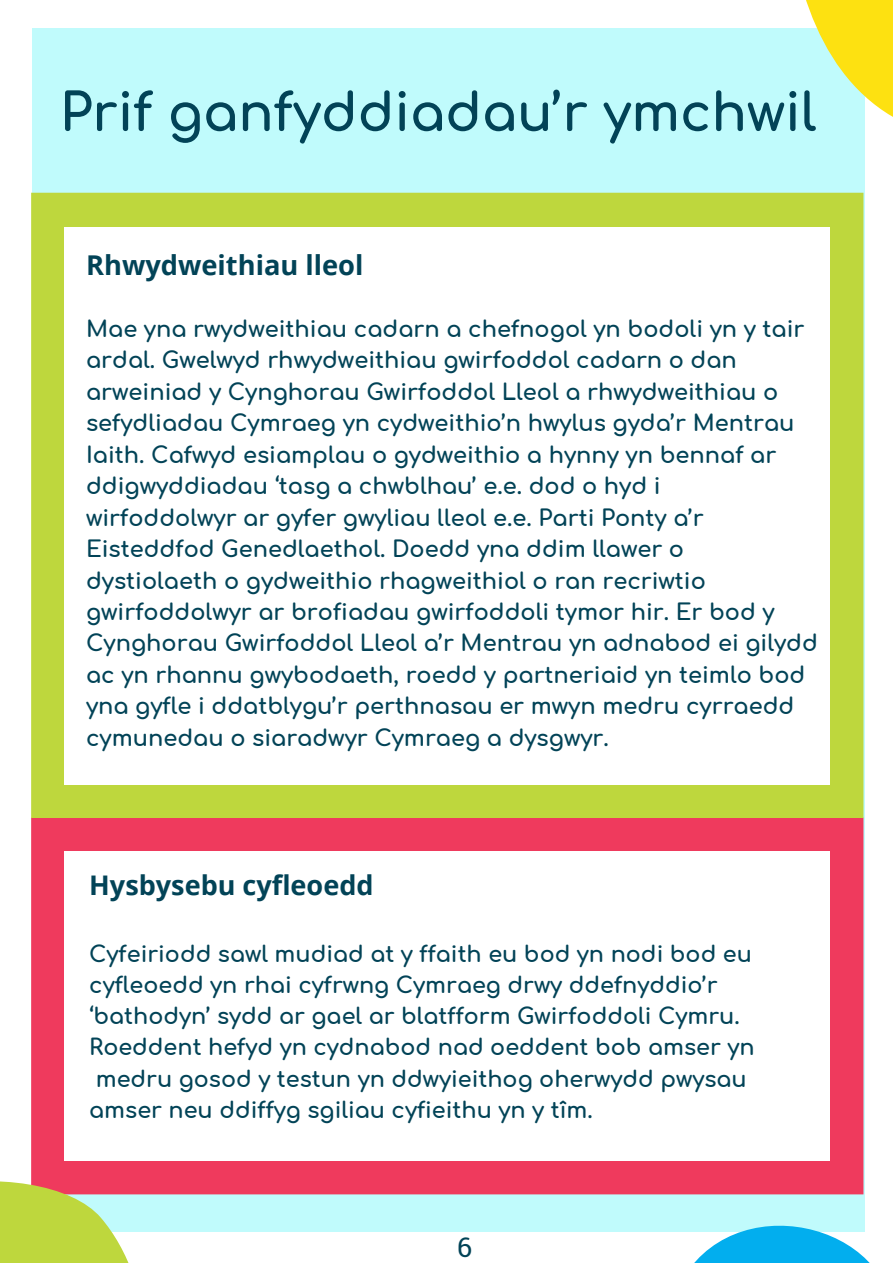
<style>
.page{position:relative;width:893px;height:1264px;background:#fff}
.page>*{position:absolute;margin:0;border:0;box-sizing:border-box;transform-origin:0 0}
.t1{font:700 52.05px "Comfortaa";color:#024357}
.t2{font:700 27.3px "Open Sans";color:#024357}
.t3{font:700 27px "Open Sans";color:#024357}
.t4{font:27px "Roboto Slab";color:#024357}
.t5{font:700 22.5px/31.5px "Comfortaa";color:#024357}
.t6{font:700 22.35px/31.2px "Comfortaa";color:#024357}
</style>
<div class="page">
<div style="left:32px;top:28px;width:832px;height:1203px;background:#c0fbfc"></div>
<div style="left:31px;top:818px;width:832px;height:376px;background:#ef3a5d"></div>
<div style="left:65px;top:851px;width:764px;height:309px;background:#fff"></div>
<div style="left:31px;top:193px;width:832px;height:625px;background:#bed73d"></div>
<div style="left:65px;top:226px;width:764px;height:558px;background:#fff"></div>
<svg style="left:0;top:1152px;width:180px;height:110px"></svg>
<svg style="left:558px;top:0;width:334px;height:316px"></svg>
<svg style="left:429px;top:1065px;width:440px;height:197px"></svg>
<h1 class="t1" style="left:60px;top:85px;width:758px">Prif ganfyddiadau’r ymchwil</h1>
<p class="t2" style="left:86px;top:245px;width:279px">Rhwydweithiau lleol</p>
<p class="t5" style="left:86px;top:313px;width:733px">Mae yna rwydweithiau cadarn a chefnogol yn bodoli yn y tair ardal. Gwelwyd rhwydweithiau gwirfoddol cadarn o dan arweiniad y Cynghorau Gwirfoddol Lleol a rhwydweithiau o sefydliadau Cymraeg yn cydweithio’n hwylus gyda’r Mentrau Iaith. Cafwyd esiamplau o gydweithio a hynny yn bennaf ar ddigwyddiadau ‘tasg a chwblhau’ e.e. dod o hyd i<br>wirfoddolwyr ar gyfer gwyliau lleol e.e. Parti Ponty a’r Eisteddfod Genedlaethol. Doedd yna ddim llawer o dystiolaeth o gydweithio rhagweithiol o ran recriwtio gwirfoddolwyr ar brofiadau gwirfoddoli tymor hir. Er bod y Cynghorau Gwirfoddol Lleol a’r Mentrau yn adnabod ei gilydd ac yn rhannu gwybodaeth, roedd y partneriaid yn teimlo bod yna gyfle i ddatblygu’r perthnasau er mwyn medru cyrraedd cymunedau o siaradwyr Cymraeg a dysgwyr.</p>
<p class="t3" style="left:89px;top:865px;width:286px">Hysbysebu cyfleoedd</p>
<p class="t6" style="left:89px;top:938px;width:666px">Cyfeiriodd sawl mudiad at y ffaith eu bod yn nodi bod eu cyfleoedd yn rhai cyfrwng Cymraeg drwy ddefnyddio’r ‘bathodyn’ sydd ar gael ar blatfform Gwirfoddoli Cymru.<br>Roeddent hefyd yn cydnabod nad oeddent bob amser yn medru gosod y testun yn ddwyieithog oherwydd pwysau amser neu ddiffyg sgiliau cyfieithu yn y tîm.</p>
<p class="t4" style="left:457px;top:1228px;width:17px">6</p>
</div>
